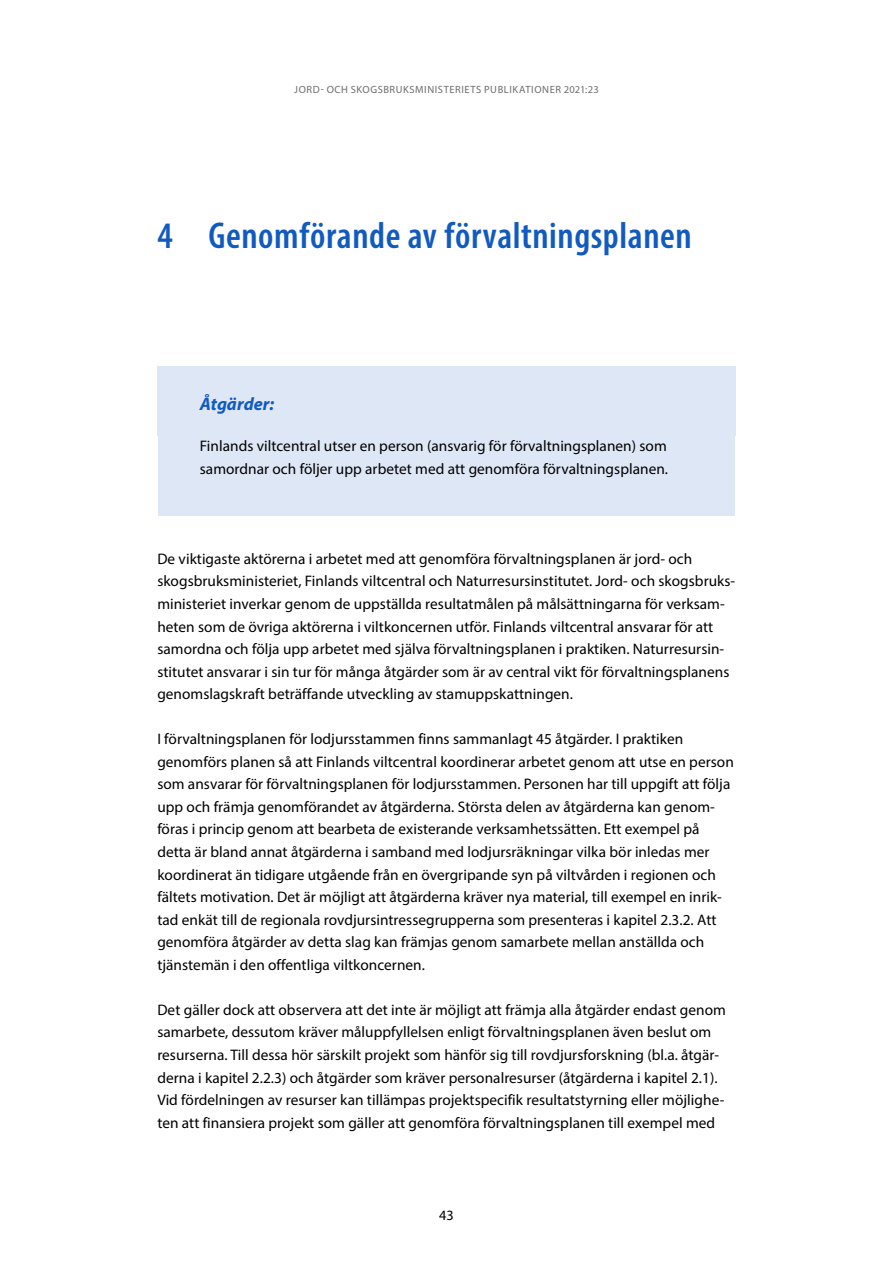
<style>
.page{position:relative;width:893px;height:1263px;background:#fff}
.page>*{position:absolute;margin:0;border:0;box-sizing:border-box;transform-origin:0 0}
.Otsikko_1{font:600 condensed 37.5px "Myriad Pro";letter-spacing:.015em;color:#115ac0}
.laatikko-otsikko{font:italic 700 18px "Myriad Pro";color:#115ac0}
._01_Leipä{font:15.3px/22.5px "Myriad Pro";letter-spacing:.005em;color:#000}
.Laatikkoteksti{font:15.3px/22.5px "Myriad Pro";letter-spacing:.005em;color:#000}
.t1{font:14.25px "Myriad Pro";color:#000}
.t2{font:10.5px "Myriad Pro";letter-spacing:.045em;color:#6e6e6d}
</style>
<div class="page">
<div style="left:157px;top:367px;width:579px;height:69px;background:#dee7f6"></div>
<div style="left:158px;top:418px;width:577px;height:98px;background:#dee7f6"></div>
<p class="t2" style="left:294px;top:83px;width:13px">Jord</p>
<p class="t2" style="left:321px;top:83px;width:38px">- och sko</p>
<p class="t2" style="left:370px;top:83px;width:15px">gsbruksminist</p>
<p class="t2" style="left:450px;top:83px;width:42px">eriets publikation</p>
<p class="t2" style="left:550px;top:83px;width:51px">er 2021:23</p>
<h1 class="Otsikko_1" style="left:157px;top:213px;width:536px">4 Genomförande av förvaltningsplanen</h1>
<p class="laatikko-otsikko" style="left:200px;top:393px;width:76px">Åtgärder:</p>
<p class="Laatikkoteksti" style="left:200px;top:434px;width:470px">Finlands viltcentral utser en person (ansvarig för förvaltningsplanen) som samordnar och följer upp arbetet med att genomföra förvaltningsplanen.</p>
<p class="_01_Leipä" style="left:157px;top:547px;width:579px">De viktigaste aktörerna i arbetet med att genomföra förvaltningsplanen är jord- och skogsbruksministeriet, Finlands viltcentral och Naturresursinstitutet. Jord- och skogsbruks&shy;ministeriet inverkar genom de uppställda resultatmålen på målsättningarna för verksam&shy;heten som de övriga aktörerna i viltkoncernen utför. Finlands viltcentral ansvarar för att samordna och följa upp arbetet med själva förvaltningsplanen i praktiken. Naturresursin&shy;stitutet ansvarar i sin tur för många åtgärder som är av central vikt för förvaltningsplanens genomslagskraft beträffande utveckling av stamuppskattningen.</p>
<p class="_01_Leipä" style="left:157px;top:728px;width:578px">I förvaltningsplanen för lodjursstammen finns sammanlagt 45 åtgärder. I praktiken genomförs planen så att Finlands viltcentral koordinerar arbetet genom att utse en person som ansvarar för förvaltningsplanen för lodjursstammen. Personen har till uppgift att följa upp och främja genomförandet av åtgärderna. Största delen av åtgärderna kan genom&shy;föras i princip genom att bearbeta de existerande verksamhetssätten. Ett exempel på detta är bland annat åtgärderna i samband med lodjursräkningar vilka bör inledas mer koordinerat än tidigare utgående från en övergripande syn på viltvården i regionen och fältets motivation. Det är möjligt att åtgärderna kräver nya material, till exempel en inrik&shy;tad enkät till de regionala rovdjursintressegrupperna som presenteras i kapitel 2.3.2. Att genomföra åtgärder av detta slag kan främjas genom samarbete mellan anställda och tjänstemän i den offentliga viltkoncernen.</p>
<p class="_01_Leipä" style="left:157px;top:998px;width:570px">Det gäller dock att observera att det inte är möjligt att främja alla åtgärder endast genom samarbete, dessutom kräver måluppfyllelsen enligt förvaltningsplanen även beslut om resurserna. Till dessa hör särskilt projekt som hänför sig till rovdjursforskning (bl.a. åtgär&shy;derna i kapitel 2.2.3) och åtgärder som kräver personalresurser (åtgärderna i kapitel 2.1).<br>Vid fördelningen av resurser kan tillämpas projektspecifik resultatstyrning eller möjlighe&shy;ten att finansiera projekt som gäller att genomföra förvaltningsplanen till exempel med</p>
<p class="t1" style="left:439px;top:1206px;width:16px">43</p>
</div>
